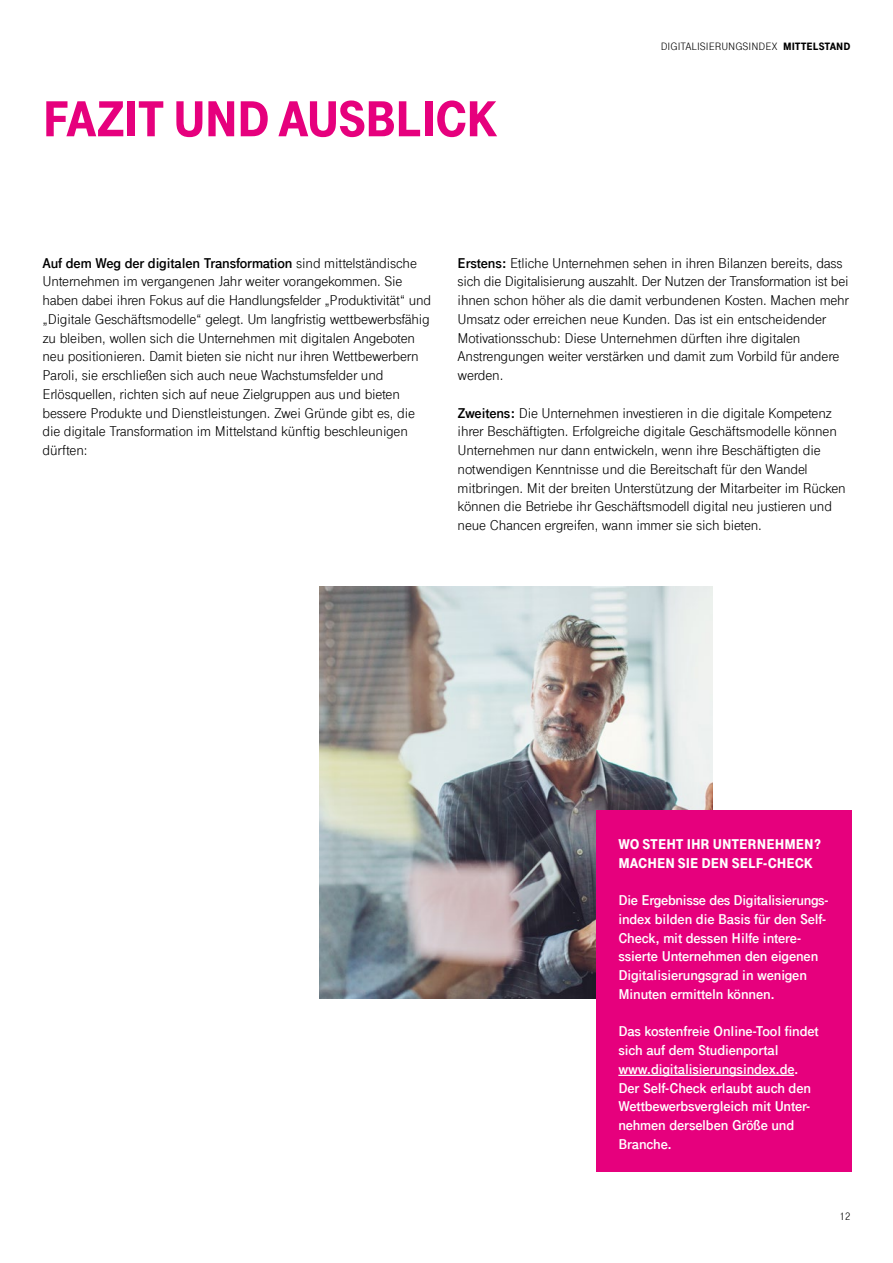
<style>
.page{position:relative;width:893px;height:1263px;background:#fff}
.page>*{position:absolute;margin:0;border:0;box-sizing:border-box;transform-origin:0 0}
.t1{font:900 52.5px "Tele Grotesk Next";letter-spacing:-.02em;color:#e6007d}
.t2{font:15px/18.8px "Tele Grotesk Next";letter-spacing:-.01em;color:#000}
.t3{font:700 15px/18.8px "Tele Grotesk Next";letter-spacing:-.01em;color:#fff}
.t4{font:900 15px/18.8px "Tele Grotesk Next";color:#fff}
.t5{font:11.25px "Tele Grotesk Next";color:#000}
.s1{font-weight:900}
.s2{font-weight:700}
</style>
<div class="page">
<img style="left:319px;top:586px;width:393px;height:413px">
<div style="left:596px;top:810px;width:255px;height:361px;background:#e6007d"></div>
<hr style="left:618px;top:1075px;width:176px;height:1px;background:#fff">
<h1 class="t1" style="left:43px;top:90px;width:457px">FAZIT UND AUSBLICK</h1>
<p class="t5" style="left:661px;top:40px;width:191px">DIGITALISIERUNGSINDEX <span class="s1">MITTELSTAND</span></p>
<p class="t2" style="left:43px;top:253px;width:390px"><span class="s2">Auf dem Weg der digitalen Transformation</span> sind mittelständische Unternehmen im vergangenen Jahr weiter vorangekommen. Sie haben dabei ihren Fokus auf die Handlungsfelder „Produktivität“ und „Digitale Geschäftsmodelle“ gelegt. Um langfristig wettbewerbsfähig zu bleiben, wollen sich die Unternehmen mit digitalen Angeboten neu positionieren. Damit bieten sie nicht nur ihren Wettbewerbern Paroli, sie erschließen sich auch neue Wachstumsfelder und Erlösquellen, richten sich auf neue Zielgruppen aus und bieten bessere Produkte und Dienstleistungen. Zwei Gründe gibt es, die die digitale Transformation im Mittelstand künftig beschleunigen dürften:</p>
<p class="t2" style="left:458px;top:253px;width:393px"><span class="s2">Erstens:</span> Etliche Unternehmen sehen in ihren Bilanzen bereits, dass sich die Digitalisierung auszahlt. Der Nutzen der Transformation ist bei ihnen schon höher als die damit verbundenen Kosten. Machen mehr Umsatz oder erreichen neue Kunden. Das ist ein entscheidender Motivationsschub: Diese Unternehmen dürften ihre digitalen Anstrengungen weiter verstärken und damit zum Vorbild für andere werden.</p>
<p class="t2" style="left:458px;top:403px;width:390px"><span class="s2">Zweitens:</span> Die Unternehmen investieren in die digitale Kompetenz ihrer Beschäftigten. Erfolgreiche digitale Geschäftsmodelle können Unternehmen nur dann entwickeln, wenn ihre Beschäftigten die notwendigen Kenntnisse und die Bereitschaft für den Wandel mitbringen. Mit der breiten Unterstützung der Mitarbeiter im Rücken können die Betriebe ihr Geschäftsmodell digital neu justieren und neue Chancen ergreifen, wann immer sie sich bieten.</p>
<p class="t4" style="left:618px;top:835px;width:204px">WO STEHT IHR UNTERNEHMEN?<br>MACHEN SIE DEN SELF-CHECK</p>
<p class="t3" style="left:618px;top:891px;width:211px">Die Ergebnisse des Digitalisierungs&shy;index bilden die Basis für den Self-Check, mit dessen Hilfe intere&shy;ssierte Unternehmen den eigenen Digitalisierungsgrad in wenigen Minuten ermitteln können.</p>
<p class="t3" style="left:618px;top:1022px;width:202px">Das kostenfreie Online-Tool findet sich auf dem Studienportal www.digitalisierungsindex.de.<br>Der Self-Check erlaubt auch den<br>Wettbewerbsvergleich mit Unter&shy;nehmen derselben Größe und<br>Branche.</p>
<p class="t5" style="left:840px;top:1210px;width:12px">12</p>
</div>
